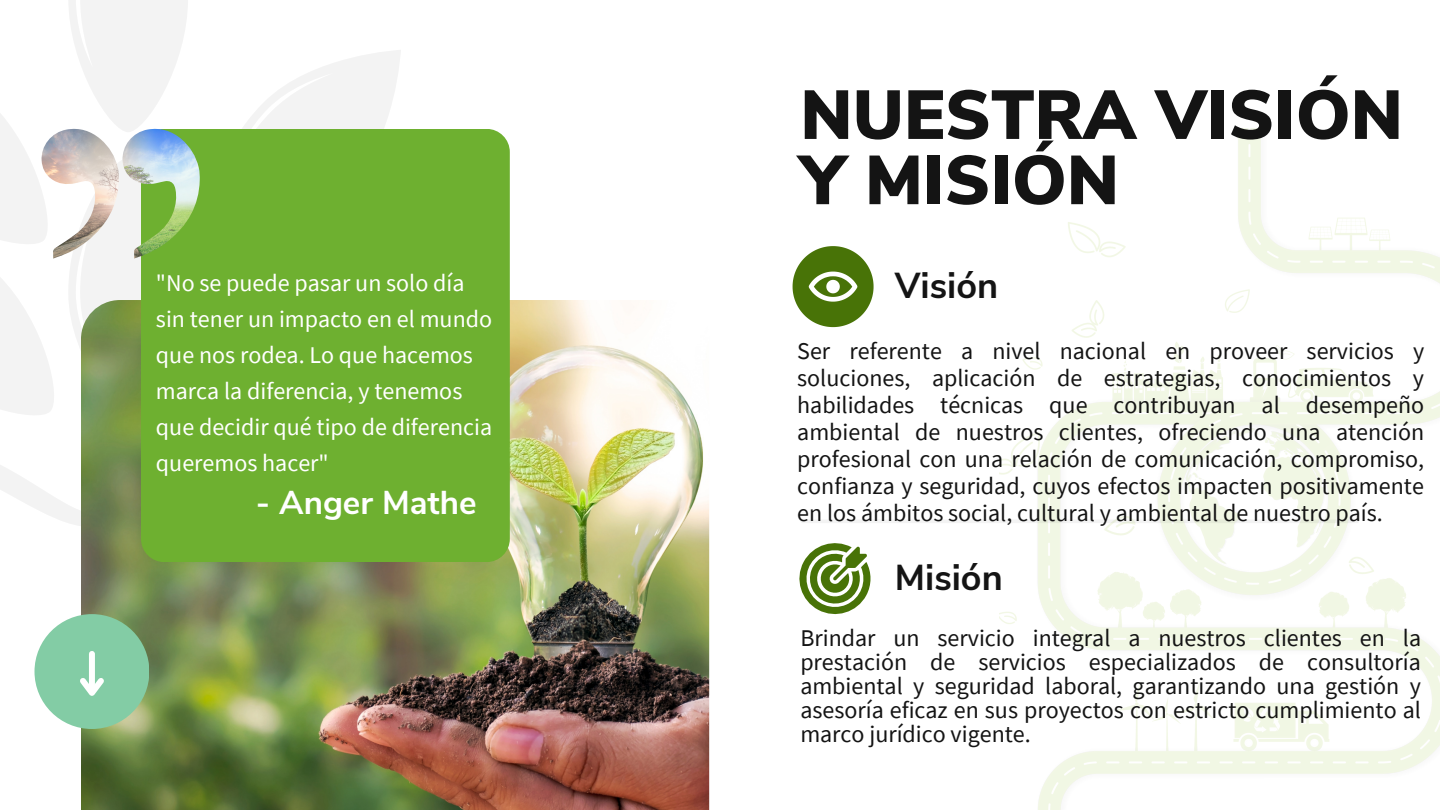
<style>
.page{position:relative;width:1440px;height:810px;background:#fff}
.page>*{position:absolute;margin:0;border:0;box-sizing:border-box;transform-origin:0 0}
.t1{font:900 69px/65.2px "Nunito Sans";color:#141414}
.t2{font:700 36px "Nunito Sans";color:#141414}
.t3{font:700 33px "Nunito Sans";color:#fff}
.t4{font:24px/27px "Source Sans Pro";color:#141414;text-align:justify}
.t5{font:24px/36px "Source Sans Pro";color:#fff}
</style>
<div class="page">
<svg style="left:0;top:0;width:188px;height:415px"></svg>
<svg style="left:242px;top:50px;width:159px;height:79px"></svg>
<svg style="left:0;top:465px;width:81px;height:61px"></svg>
<img style="left:81px;top:300px;width:628px;height:510px">
<div style="left:141px;top:129px;width:369px;height:433px;background:#6eb030;border-radius:23px"></div>
<svg style="left:799px;top:543px;width:72px;height:72px"></svg>
<svg style="left:793px;top:246px;width:81px;height:81px"></svg>
<img style="left:1000px;top:129px;width:440px;height:681px">
<svg style="left:802px;top:519px;width:555px;height:4px;fill:#f3f3f3"></svg>
<div style="left:35px;top:614px;width:114px;height:115px;background:#83cca5;border-radius:50%"></div>
<div style="left:89px;top:654px;width:6px;height:37px;background:#fff"></div>
<svg style="left:80px;top:678px;width:24px;height:18px"></svg>
<img style="left:42px;top:129px;width:158px;height:130px">
<p class="t5" style="left:156px;top:264px;width:338px">"No se puede pasar un solo día sin tener un impacto en el mundo que nos rodea. Lo que hacemos marca la diferencia, y tenemos que decidir qué tipo de diferencia queremos hacer"</p>
<h3 class="t3" style="left:256px;top:481px;width:222px">- Anger Mathe</h3>
<h1 class="t1" style="left:800px;top:84px;width:604px">NUESTRA VISIÓN<br>Y MISIÓN</h1>
<h2 class="t2" style="left:895px;top:262px;width:105px">Visión</h2>
<p class="t4" style="left:797px;top:337px;width:629px">Ser referente a nivel nacional en proveer servicios y soluciones, aplicación de estrategias, conocimientos y habilidades técnicas que contribuyan al desempeño ambiental de nuestros clientes, ofreciendo una atención profesional con una relación de comunicación, compromiso, confianza y seguridad, cuyos efectos impacten positivamente en los ámbitos social, cultural y ambiental de nuestro país.</p>
<h2 class="t2" style="left:895px;top:554px;width:109px">Misión</h2>
<p class="t4" style="left:800px;top:625px;width:622px;line-height:24px">Brindar un servicio integral a nuestros clientes en la prestación de servicios especializados de consultoría ambiental y seguridad laboral, garantizando una gestión y asesoría eficaz en sus proyectos con estricto cumplimiento al marco jurídico vigente.</p>
</div>
